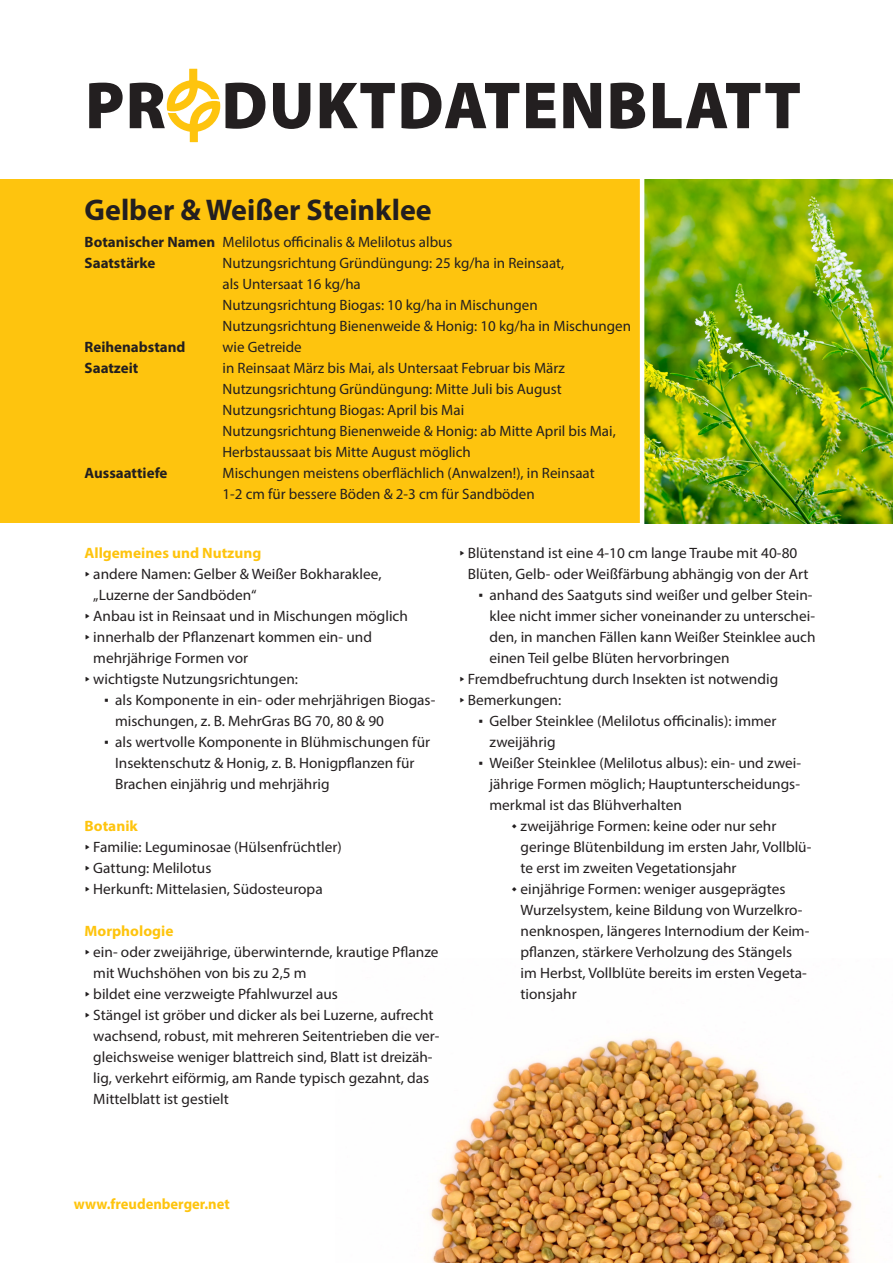
<style>
.page{position:relative;width:893px;height:1263px;background:#fff}
.page>*{position:absolute;margin:0;border:0;box-sizing:border-box;transform-origin:0 0}
.t1{font:900 67.05px "Myriad Pro";letter-spacing:.02em;color:#231f20}
.t2{font:700 30px "Myriad Pro";color:#231f20}
.t3{font:15px/21px "Myriad Pro";color:#231f20}
.t4{font:700 15px "Myriad Pro";color:#fec40e}
.t5{font:700 15px "Myriad Pro";color:#231f20}
.s1{font-weight:700}
.s2{font-family:"Geogrotesque";font-weight:600}
.s3{font-family:"Geogrotesque"}
.s4{font-weight:700;color:#fec40e}
</style>
<div class="page">
<img style="left:429px;top:1037px;width:453px;height:226px">
<div style="left:0;top:179px;width:669px;height:344px;background:#fec40e"></div>
<img style="left:644px;top:179px;width:249px;height:344px">
<svg style="left:167px;top:69px;width:53px;height:73px"></svg>
<hr style="left:640px;top:176px;width:4px;height:362px;background:#fff">
<h1 class="t1" style="left:85px;top:61px;width:717px">PR DUKTDATENBLATT</h1>
<h2 class="t2" style="left:85px;top:191px;width:349px">Gelber &amp; Weißer Steinklee</h2>
<p class="t3" style="left:85px;top:231px;width:369px"><span class="s1">Botanischer Namen</span> Melilotus officinalis &amp; Melilotus albus<br><span class="s1">Saatstärke</span></p>
<p class="t3" style="left:223px;top:252px;width:410px">Nutzungsrichtung Gründüngung: 25 kg/ha in Reinsaat,<br>als Untersaat 16 kg/ha<br>Nutzungsrichtung Biogas: 10 kg/ha in Mischungen Nutzungsrichtung Bienenweide &amp; Honig: 10 kg/ha in Mischungen</p>
<p class="t5" style="left:85px;top:337px;width:102px">Reihenabstand</p>
<p class="t3" style="left:223px;top:336px;width:81px">wie Getreide</p>
<p class="t5" style="left:85px;top:358px;width:55px">Saatzeit</p>
<p class="t3" style="left:223px;top:357px;width:395px">in Reinsaat März bis Mai, als Untersaat Februar bis März Nutzungsrichtung Gründüngung: Mitte Juli bis August Nutzungsrichtung Biogas: April bis Mai<br>Nutzungsrichtung Bienenweide &amp; Honig: ab Mitte April bis Mai, Herbstaussaat bis Mitte August möglich</p>
<p class="t5" style="left:85px;top:463px;width:85px">Aussaattiefe</p>
<p class="t3" style="left:223px;top:462px;width:374px">Mischungen meistens oberflächlich (Anwalzen!), in Reinsaat<br>1-2 cm für bessere Böden &amp; 2-3 cm für Sandböden</p>
<p class="t4" style="left:85px;top:543px;width:178px">Allgemeines und Nutzung</p>
<p class="t3" style="left:85px;top:563px;width:298px"><span class="s2">∂</span> andere Namen: Gelber &amp; Weißer Bokharaklee,</p>
<p class="t3" style="left:93px;top:584px;width:165px">„Luzerne der Sandböden“</p>
<p class="t3" style="left:85px;top:605px;width:325px"><span class="s2">∂</span> Anbau ist in Reinsaat und in Mischungen möglich</p>
<p class="t3" style="left:85px;top:626px;width:289px"><span class="s2">∂</span> innerhalb der Pflanzenart kommen ein- und</p>
<p class="t3" style="left:93px;top:647px;width:156px">mehrjährige Formen vor</p>
<p class="t3" style="left:85px;top:668px;width:215px"><span class="s2">∂</span> wichtigste Nutzungsrichtungen:</p>
<p class="t3" style="left:104px;top:689px;width:333px"><span class="s3">∆</span> als Komponente in ein- oder mehrjährigen Biogas-</p>
<p class="t3" style="left:115px;top:710px;width:270px">mischungen, z. B. MehrGras BG 70, 80 &amp; 90</p>
<p class="t3" style="left:104px;top:731px;width:328px"><span class="s3">∆</span> als wertvolle Komponente in Blühmischungen für</p>
<p class="t3" style="left:115px;top:752px;width:301px">Insektenschutz &amp; Honig, z. B. Honigpflanzen für</p>
<p class="t3" style="left:115px;top:773px;width:216px">Brachen einjährig und mehrjährig</p>
<p class="t3" style="left:85px;top:815px;width:259px"><span class="s4">Botanik<br></span><span class="s2">∂</span> Familie: Leguminosae (Hülsenfrüchtler) <span class="s2">∂</span> Gattung: Melilotus<br><span class="s2">∂</span> Herkunft: Mittelasien, Südosteuropa</p>
<p class="t4" style="left:85px;top:921px;width:90px">Morphologie</p>
<p class="t3" style="left:85px;top:941px;width:355px"><span class="s2">∂</span> ein- oder zweijährige, überwinternde, krautige Pflanze</p>
<p class="t3" style="left:93px;top:962px;width:215px">mit Wuchshöhen von bis zu 2,5 m</p>
<p class="t3" style="left:85px;top:983px;width:255px"><span class="s2">∂</span> bildet eine verzweigte Pfahlwurzel aus</p>
<p class="t3" style="left:85px;top:1004px;width:351px"><span class="s2">∂</span> Stängel ist gröber und dicker als bei Luzerne, aufrecht</p>
<p class="t3" style="left:93px;top:1025px;width:348px">wachsend, robust, mit mehreren Seitentrieben die ver-</p>
<p class="t3" style="left:93px;top:1046px;width:341px">gleichsweise weniger blattreich sind, Blatt ist dreizäh-</p>
<p class="t3" style="left:93px;top:1067px;width:338px">lig, verkehrt eiförmig, am Rande typisch gezahnt, das</p>
<p class="t3" style="left:93px;top:1088px;width:137px">Mittelblatt ist gestielt</p>
<p class="t3" style="left:459px;top:542px;width:340px"><span class="s2">∂</span> Blütenstand ist eine 4-10 cm lange Traube mit 40-80</p>
<p class="t3" style="left:468px;top:563px;width:342px">Blüten, Gelb- oder Weißfärbung abhängig von der Art</p>
<p class="t3" style="left:478px;top:584px;width:336px"><span class="s3">∆</span> anhand des Saatguts sind weißer und gelber Stein-</p>
<p class="t3" style="left:489px;top:605px;width:327px">klee nicht immer sicher voneinander zu unterschei-</p>
<p class="t3" style="left:489px;top:626px;width:328px">den, in manchen Fällen kann Weißer Steinklee auch</p>
<p class="t3" style="left:489px;top:647px;width:242px">einen Teil gelbe Blüten hervorbringen</p>
<p class="t3" style="left:459px;top:668px;width:321px"><span class="s2">∂</span> Fremdbefruchtung durch Insekten ist notwendig</p>
<p class="t3" style="left:459px;top:689px;width:104px"><span class="s2">∂</span> Bemerkungen:</p>
<p class="t3" style="left:478px;top:710px;width:300px"><span class="s3">∆</span> Gelber Steinklee (Melilotus officinalis): immer</p>
<p class="t3" style="left:489px;top:731px;width:68px">zweijährig</p>
<p class="t3" style="left:478px;top:752px;width:324px"><span class="s3">∆</span> Weißer Steinklee (Melilotus albus): ein- und zwei-</p>
<p class="t3" style="left:489px;top:773px;width:312px">jährige Formen möglich; Hauptunterscheidungs-</p>
<p class="t3" style="left:489px;top:794px;width:194px">merkmal ist das Blühverhalten</p>
<p class="t3" style="left:511px;top:815px;width:266px"><span class="s3">◊</span> zweijährige Formen: keine oder nur sehr</p>
<p class="t3" style="left:520px;top:836px;width:292px">geringe Blütenbildung im ersten Jahr, Vollblü-</p>
<p class="t3" style="left:520px;top:857px;width:218px">te erst im zweiten Vegetationsjahr</p>
<p class="t3" style="left:511px;top:878px;width:275px"><span class="s3">◊</span> einjährige Formen: weniger ausgeprägtes</p>
<p class="t3" style="left:520px;top:899px;width:284px">Wurzelsystem, keine Bildung von Wurzelkro-</p>
<p class="t3" style="left:520px;top:920px;width:290px">nenknospen, längeres Internodium der Keim-</p>
<p class="t3" style="left:520px;top:941px;width:273px">pflanzen, stärkere Verholzung des Stängels</p>
<p class="t3" style="left:520px;top:962px;width:288px">im Herbst, Vollblüte bereits im ersten Vegeta-</p>
<p class="t3" style="left:520px;top:983px;width:58px">tionsjahr</p>
<p class="t4" style="left:74px;top:1194px;width:158px">www.freudenberger.net</p>
</div>
